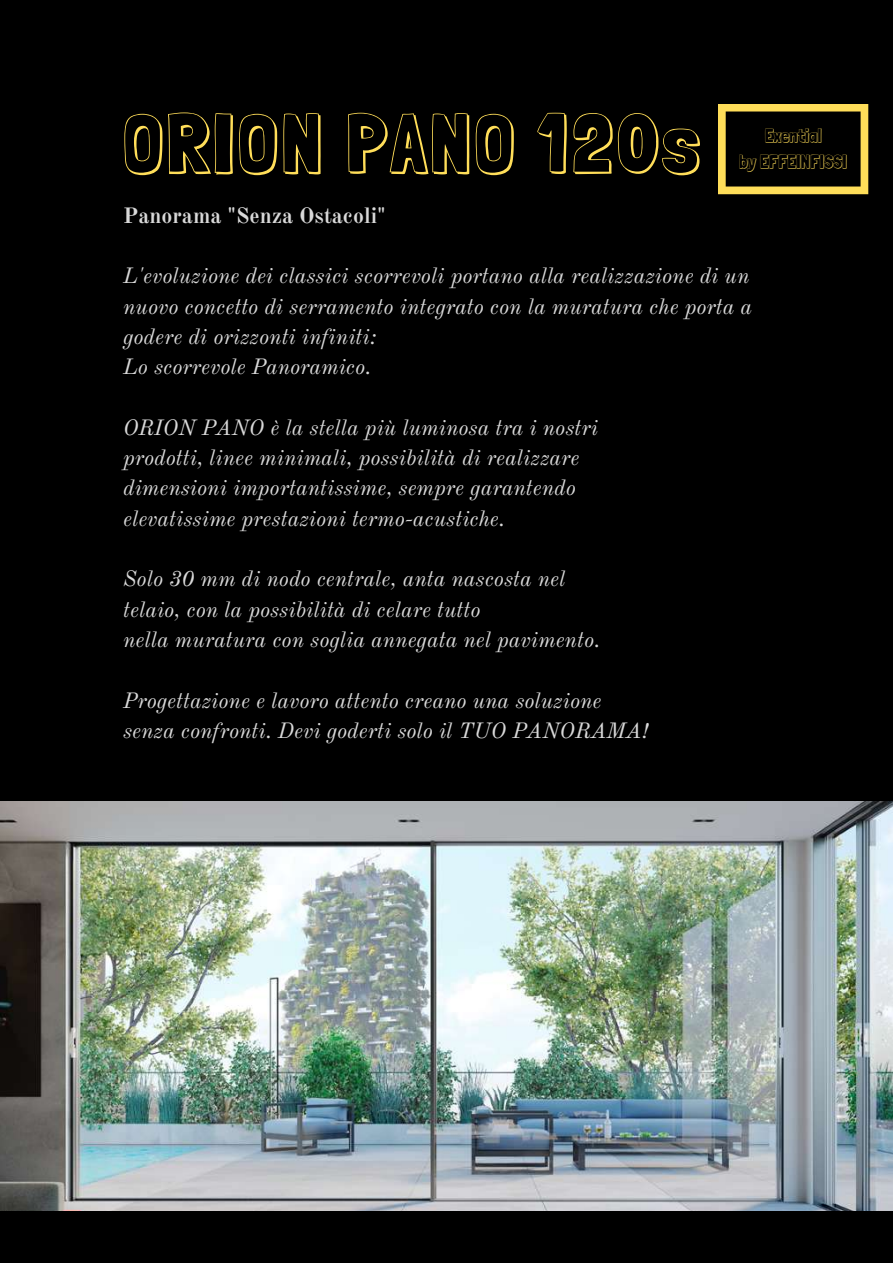
<style>
.page{position:relative;width:893px;height:1264px;background:#fff}
.page>*{position:absolute;margin:0;border:0;box-sizing:border-box;transform-origin:0 0}
.t1{font:81.3px "Londrina Shadow";letter-spacing:.05em;color:#ffde59}
.t2{font:italic 21.75px/30.3px "Old Standard";color:#d9d9d9}
.t3{font:700 21.75px "Old Standard";color:#d9d9d9}
.t4{font:18.6px/25.8px "Londrina Shadow";color:#ffde59;text-align:center}
</style>
<div class="page">
<div style="left:0;top:0;width:892px;height:1262px;background:#000"></div>
<svg style="left:718px;top:104px;width:150px;height:90px"></svg>
<img style="left:0;top:801px;width:892px;height:409px">
<h1 class="t1" style="left:123px;top:95px;width:577px">ORION PANO 120s</h1>
<p class="t3" style="left:123px;top:202px;width:264px">Panorama "Senza Ostacoli"</p>
<p class="t4" style="left:739px;top:123px;width:109px">Exential<br>by EFFEINFISSI</p>
<p class="t2" style="left:123px;top:261px;width:630px">L'evoluzione dei classici scorrevoli portano alla realizzazione di un nuovo concetto di serramento integrato con la muratura che porta a godere di orizzonti infiniti:<br>Lo scorrevole Panoramico.</p>
<p class="t2" style="left:123px;top:412px;width:476px">ORION PANO è la stella più luminosa tra i nostri prodotti, linee minimali, possibilità di realizzare dimensioni importantissime, sempre garantendo elevatissime prestazioni termo-acustiche.</p>
<p class="t2" style="left:123px;top:564px;width:478px">Solo 30 mm di nodo centrale, anta nascosta nel telaio, con la possibilità di celare tutto<br>nella muratura con soglia annegata nel pavimento.</p>
<p class="t2" style="left:123px;top:685px;width:526px">Progettazione e lavoro attento creano una soluzione senza confronti. Devi goderti solo il TUO PANORAMA!</p>
</div>
